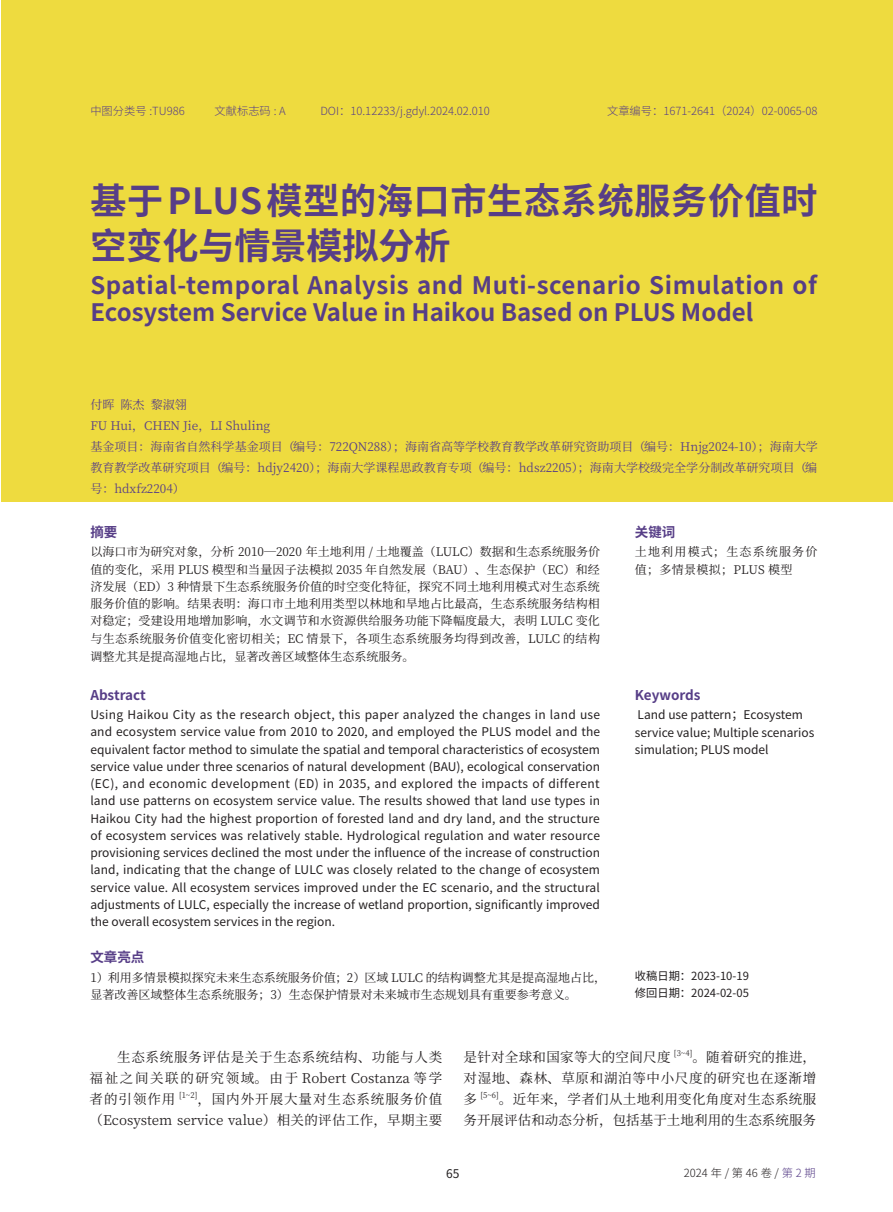
<style>
.page{position:relative;width:893px;height:1212px;background:#fff}
.page>*{position:absolute;margin:0;border:0;box-sizing:border-box;transform-origin:0 0}
.t1{font:700 36px/45px "Source Han Sans SC";letter-spacing:.02em;color:#573e87}
.t2{font:700 24px/27px "Source Han Sans SC";letter-spacing:.005em;color:#573e87}
.t3{font:13.5px/21px "Source Han Serif CN";letter-spacing:.025em;color:#231f20;text-align:justify}
.t4{font:13.5px/21px "Source Han Serif CN";letter-spacing:.005em;color:#231f20;text-align:right}
.t5{font:700 13.5px "Source Han Sans SC";color:#573e87}
.t6{font:12px/17.2px "Source Han Sans SC";color:#231f20;text-align:justify}
.t7{font:12px/17.4px "Source Han Serif CN";color:#231f20;text-align:justify}
.t8{font:12px/21px "Source Han Serif CN";letter-spacing:.005em;color:#573e87}
.t9{font:12px/17.2px "Source Han Serif CN";letter-spacing:.1em;color:#231f20}
.t10{font:300 11.25px "Source Han Sans SC";color:#573e87}
.t11{font:11.25px/17.2px "Source Han Sans SC";color:#231f20}
.t12{font:300 11.25px "Source Han Sans SC";letter-spacing:.25em;color:#231f20}
.t13{font:7.8px "Source Han Serif CN";color:#231f20}
.s1{color:#573e87}
</style>
<div class="page">
<div style="left:1px;top:0;width:892px;height:501px;background:#eedb3f"></div>
<p class="t10" style="left:90px;top:104px;width:96px">中图分类号 :TU986</p>
<p class="t10" style="left:215px;top:104px;width:72px">文献标志码 : A</p>
<p class="t10" style="left:320px;top:104px;width:171px">DOI：10.12233/j.gdyl.2024.02.010</p>
<p class="t10" style="left:607px;top:104px;width:212px">文章编号：1671-2641（2024）02-0065-08</p>
<h1 class="t1" style="left:90px;top:179px;width:729px">基于PLUS模型的海口市生态系统服务价值时空变化与情景模拟分析</h1>
<h2 class="t2" style="left:90px;top:272px;width:728px">Spatial-temporal Analysis and Muti-scenario Simulation of<br>Ecosystem Service Value in Haikou Based on PLUS Model</h2>
<p class="t8" style="left:90px;top:394px;width:181px;line-height:21.8px">付晖 陈杰 黎淑翎<br>FU Hui，CHEN Jie，LI Shuling</p>
<p class="t8" style="left:90px;top:436px;width:729px;text-align:justify">基金项目：海南省自然科学基金项目（编号：722QN288）；海南省高等学校教育教学改革研究资助项目（编号：Hnjg2024-10）；海南大学教育教学改革研究项目（编号：hdjy2420）；海南大学课程思政教育专项（编号：hdsz2205）；海南大学校级完全学分制改革研究项目（编号：hdxfz2204）</p>
<p class="t5" style="left:90px;top:524px;width:28px">摘要</p>
<p class="t7" style="left:90px;top:544px;width:511px">以海口市为研究对象，分析 2010—2020 年土地利用 / 土地覆盖（LULC）数据和生态系统服务价值的变化，采用 PLUS 模型和当量因子法模拟 2035 年自然发展（BAU）、生态保护（EC）和经济发展（ED）3 种情景下生态系统服务价值的时空变化特征，探究不同土地利用模式对生态系统服务价值的影响。结果表明：海口市土地利用类型以林地和旱地占比最高，生态系统服务结构相对稳定；受建设用地增加影响，水文调节和水资源供给服务功能下降幅度最大，表明 LULC 变化与生态系统服务价值变化密切相关；EC 情景下，各项生态系统服务均得到改善，LULC 的结构调整尤其是提高湿地占比，显著改善区域整体生态系统服务。</p>
<p class="t5" style="left:90px;top:687px;width:57px">Abstract</p>
<p class="t6" style="left:90px;top:706px;width:511px">Using Haikou City as the research object, this paper analyzed the changes in land use and ecosystem service value from 2010 to 2020, and employed the PLUS model and the equivalent factor method to simulate the spatial and temporal characteristics of ecosystem service value under three scenarios of natural development (BAU), ecological conservation (EC), and economic development (ED) in 2035, and explored the impacts of different land use patterns on ecosystem service value. The results showed that land use types in Haikou City had the highest proportion of forested land and dry land, and the structure of ecosystem services was relatively stable. Hydrological regulation and water resource provisioning services declined the most under the influence of the increase of construction land, indicating that the change of LULC was closely related to the change of ecosystem service value. All ecosystem services improved under the EC scenario, and the structural adjustments of LULC, especially the increase of wetland proportion, significantly improved the overall ecosystem services in the region.</p>
<p class="t5" style="left:90px;top:949px;width:55px">文章亮点</p>
<p class="t7" style="left:90px;top:969px;width:517px">1）利用多情景模拟探究未来生态系统服务价值；2）区域 LULC 的结构调整尤其是提高湿地占比，显著改善区域整体生态系统服务；3）生态保护情景对未来城市生态规划具有重要参考意义。</p>
<p class="t5" style="left:635px;top:524px;width:42px">关键词</p>
<p class="t9" style="left:635px;top:544px;width:184px">土地利用模式；生态系统服务价值；多情景模拟；PLUS 模型</p>
<p class="t5" style="left:635px;top:687px;width:67px">Keywords</p>
<p class="t6" style="left:635px;top:707px;width:181px;text-align:left">Land use pattern；Ecosystem service value; Multiple scenarios simulation; PLUS model</p>
<p class="t11" style="left:635px;top:967px;width:116px">收稿日期：2023-10-19修回日期：2024-02-05</p>
<p class="t3" style="left:90px;top:1047px;width:354px;text-indent:28px">生态系统服务评估是关于生态系统结构、功能与人类福祉之间关联的研究领域。由于 Robert Costanza 等学者的引领作用</p>
<p class="t13" style="left:179px;top:1090px;width:20px">[1~2]</p>
<p class="t3" style="left:90px;top:1089px;width:354px;text-align:right">，国内外开展大量对生态系统服务价值<br>（Ecosystem service value）相关的评估工作，早期主要</p>
<p class="t3" style="left:463px;top:1047px;width:209px">是针对全球和国家等大的空间尺度</p>
<p class="t13" style="left:674px;top:1048px;width:20px">[3~4]</p>
<p class="t3" style="left:463px;top:1047px;width:354px;text-indent:229px">。随着研究的推进，对湿地、森林、草原和湖泊等中小尺度的研究也在逐渐增多</p>
<p class="t13" style="left:480px;top:1090px;width:20px">[5~6]</p>
<p class="t4" style="left:463px;top:1089px;width:354px">。近年来，学者们从土地利用变化角度对生态系统服<br>务开展评估和动态分析，包括基于土地利用的生态系统服务</p>
<p class="t6" style="left:446px;top:1165px;width:15px">65</p>
<p class="t12" style="left:684px;top:1167px;width:133px">2024年/ 第46卷 /<span class="s1">第2期</span></p>
</div>
